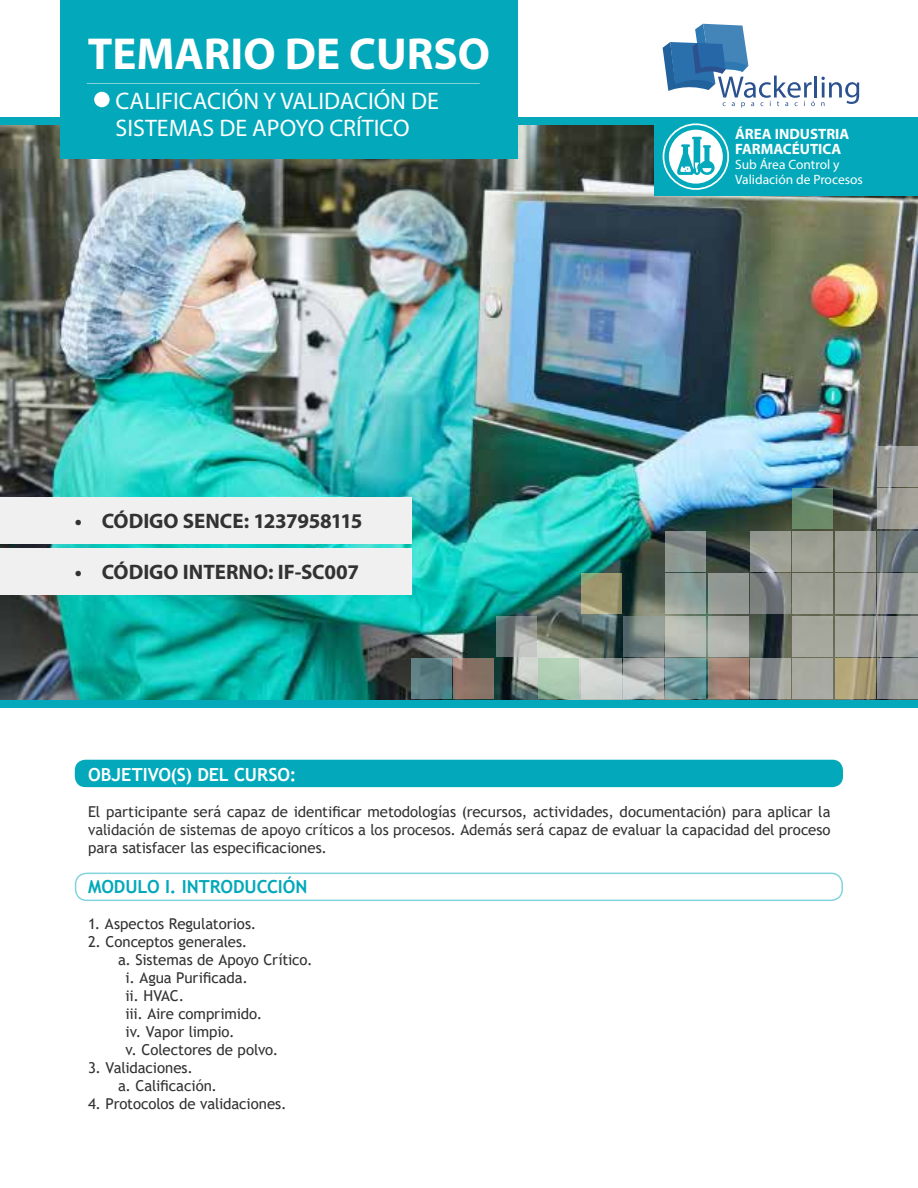
<style>
.page{position:relative;width:918px;height:1188px;background:#fff}
.page>*{position:absolute;margin:0;border:0;box-sizing:border-box;transform-origin:0 0}
.t1{font:700 45px "Myriad Pro";color:#fff}
.t2{font:24px/27px "Myriad Pro";color:#fff}
.t3{font:700 21px "Myriad Pro";color:#323232}
.t4{font:700 18px "Trebuchet MS";letter-spacing:-.005em;color:#fff}
.t5{font:700 18px "Trebuchet MS";letter-spacing:-.005em;color:#03a9ba}
.t6{font:15px/18px "Trebuchet MS";letter-spacing:-.005em;color:#323232;text-align:justify}
.t7{font:700 15px/15px "Myriad Pro";color:#fff}
.t8{font:13.5px/15px "Myriad Pro";color:#fff}
</style>
<div class="page">
<div style="left:75px;top:760px;width:768px;height:27px;background:#03a9ba;border-radius:11px"></div>
<img style="left:0;top:126px;width:918px;height:573px">
<div style="left:60px;top:0;width:457px;height:159px;background:#03a9ba"></div>
<hr style="left:814px;top:76px;width:3px;height:22px;background:#2c518f">
<svg style="left:663px;top:24px;width:152px;height:84px"></svg>
<svg style="left:821px;top:77px;width:38px;height:29px"></svg>
<svg style="left:877px;top:658px;width:41px;height:41px;background:#919696"></svg>
<svg style="left:835px;top:658px;width:41px;height:41px;background:#aea177"></svg>
<div style="left:793px;top:658px;width:40px;height:41px;background:#a9aaa2"></div>
<svg style="left:750px;top:658px;width:41px;height:41px;background:#939694"></svg>
<svg style="left:708px;top:658px;width:41px;height:41px;background:#a58476"></svg>
<svg style="left:665px;top:658px;width:41px;height:41px;background:#6c979a"></svg>
<svg style="left:623px;top:658px;width:41px;height:41px;background:#b2b6b5"></svg>
<svg style="left:581px;top:658px;width:40px;height:41px;background:#c7ccc8"></svg>
<svg style="left:538px;top:658px;width:41px;height:41px;background:#a8c8ae"></svg>
<svg style="left:454px;top:658px;width:40px;height:41px;background:#8b7467"></svg>
<svg style="left:411px;top:658px;width:41px;height:41px;background:#597e83"></svg>
<svg style="left:877px;top:616px;width:41px;height:40px;background:#949998"></svg>
<svg style="left:835px;top:616px;width:41px;height:40px;background:#a2a39d"></svg>
<div style="left:793px;top:616px;width:40px;height:40px;background:#a6a79d"></div>
<div style="left:708px;top:616px;width:41px;height:40px;background:linear-gradient(to bottom,#a1a59f,#b8bab4)"></div>
<svg style="left:665px;top:616px;width:41px;height:40px;background:#b4bab1"></svg>
<svg style="left:623px;top:616px;width:41px;height:40px;background:#768481"></svg>
<svg style="left:496px;top:616px;width:41px;height:40px;background:#878f8e"></svg>
<svg style="left:877px;top:573px;width:41px;height:41px;background:#949897"></svg>
<svg style="left:835px;top:573px;width:41px;height:41px;background:#9ea098"></svg>
<div style="left:793px;top:573px;width:40px;height:41px;background:#a0a197"></div>
<svg style="left:750px;top:573px;width:41px;height:41px;background:#7a7e7e"></svg>
<div style="left:708px;top:573px;width:41px;height:41px;background:#919793"></div>
<svg style="left:665px;top:573px;width:41px;height:41px;background:#92a19a"></svg>
<svg style="left:581px;top:573px;width:40px;height:41px;background:#9f9b73"></svg>
<svg style="left:877px;top:531px;width:41px;height:41px;background:#6a7578"></svg>
<svg style="left:835px;top:531px;width:41px;height:41px;background:#9c9e96"></svg>
<div style="left:793px;top:531px;width:40px;height:41px;background:#9ea095"></div>
<svg style="left:750px;top:531px;width:41px;height:41px;background:#999c95"></svg>
<svg style="left:665px;top:531px;width:41px;height:41px;background:#858e8b"></svg>
<svg style="left:877px;top:489px;width:41px;height:40px;background:#a1a09a"></svg>
<svg style="left:793px;top:489px;width:40px;height:40px;background:#66896e"></svg>
<svg style="left:877px;top:446px;width:41px;height:41px;background:#9d9d98"></svg>
<div style="left:94px;top:92px;width:16px;height:15px;background:#fff;border-radius:50%"></div>
<hr style="left:87px;top:83px;width:393px;height:1px;background:#fff">
<div style="left:654px;top:117px;width:264px;height:79px;background:#03a9ba"></div>
<div style="left:75px;top:873px;width:768px;height:28px;border:2px solid #03a9ba;border-radius:11px"></div>
<div style="left:0;top:549px;width:411px;height:46px;background:#f0f0f0"></div>
<div style="left:663px;top:123px;width:66px;height:67px;border:2px solid #fff;border-radius:50%"></div>
<svg style="left:669px;top:130px;width:54px;height:54px"></svg>
<div style="left:0;top:497px;width:411px;height:47px;background:#f0f0f0"></div>
<h1 class="t1" style="left:88px;top:25px;width:404px">TEMARIO DE CURSO</h1>
<h2 class="t2" style="left:116px;top:87px;width:325px">CALIFICACIÓN Y VALIDACIÓN DE<br>SISTEMAS DE APOYO CRÍTICO</h2>
<h3 class="t3" style="left:75px;top:507px;width:289px">• CÓDIGO SENCE: 1237958115</h3>
<h3 class="t3" style="left:75px;top:558px;width:286px">• CÓDIGO INTERNO: IF-SC007</h3>
<p class="t7" style="left:735px;top:126px;width:116px">ÁREA INDUSTRIA<br>FARMACÉUTICA</p>
<p class="t8" style="left:735px;top:157px;width:129px">Sub Área Control y<br>Validación de Procesos</p>
<p class="t4" style="left:88px;top:764px;width:210px">OBJETIVO(S) DEL CURSO:</p>
<p class="t6" style="left:88px;top:803px;width:744px">El participante será capaz de identificar metodologías (recursos, actividades, documentación) para aplicar la validación de sistemas de apoyo críticos a los procesos. Además será capaz de evaluar la capacidad del proceso para satisfacer las especificaciones.</p>
<p class="t5" style="left:88px;top:875px;width:221px">MODULO I. INTRODUCCIÓN</p>
<p class="t6" style="left:88px;top:914px;width:170px">1. Aspectos Regulatorios.</p>
<p class="t6" style="left:88px;top:932px;width:161px">2. Conceptos generales.</p>
<p class="t6" style="left:118px;top:950px;width:196px">a. Sistemas de Apoyo Crítico.</p>
<p class="t6" style="left:126px;top:968px;width:124px">i. Agua Purificada.</p>
<p class="t6" style="left:126px;top:986px;width:60px">ii. HVAC.</p>
<p class="t6" style="left:126px;top:1004px;width:138px">iii. Aire comprimido.</p>
<p class="t6" style="left:126px;top:1022px;width:111px">iv. Vapor limpio.</p>
<p class="t6" style="left:126px;top:1040px;width:154px">v. Colectores de polvo.</p>
<p class="t6" style="left:118px;top:1058px;width:101px;text-indent:-30px">3. Validaciones.<br>a. Calificación.</p>
<p class="t6" style="left:88px;top:1094px;width:200px">4. Protocolos de validaciones.</p>
</div>
